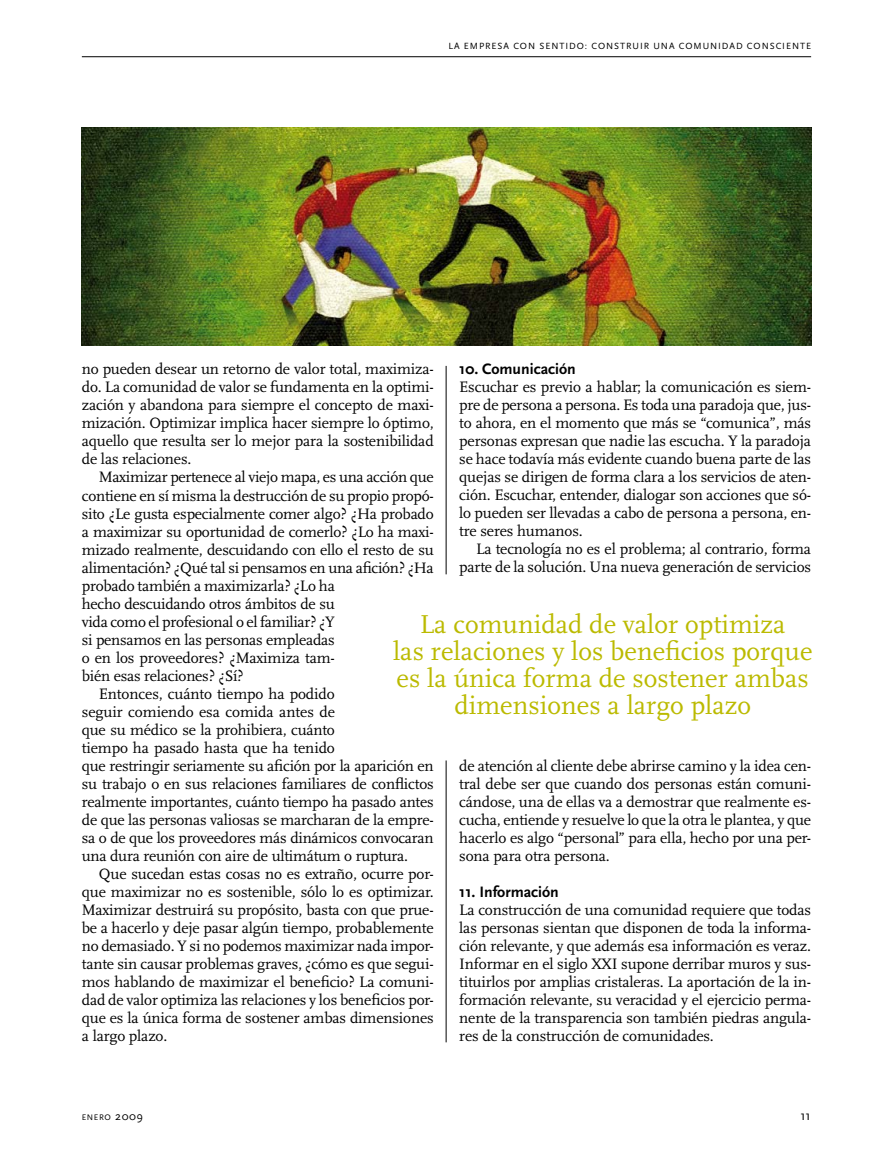
<style>
.page{position:relative;width:893px;height:1170px;background:#fff}
.page>*{position:absolute;margin:0;border:0;box-sizing:border-box;transform-origin:0 0}
.t1{font:27px/27px "Scala";color:#bbba00;text-align:center}
.t2{font:15.75px/18px "Scala";letter-spacing:-.01em;color:#000;text-align:justify}
.t3{font:700 15.75px "Scala Sans";color:#000}
.t4{font:13.5px "Scala Sans";color:#000}
.t5{font:9.3px "Scala Sans";letter-spacing:.1em;color:#000}
.t6{font:8.4px "Scala Sans";letter-spacing:.07em;color:#000}
.s1{font-size:12px}
</style>
<div class="page">
<hr style="left:82px;top:56px;width:729px;height:1px;background:#000">
<hr style="left:446px;top:366px;width:1px;height:208px;background:#000">
<hr style="left:446px;top:760px;width:1px;height:282px;background:#000">
<img style="left:82px;top:128px;width:729px;height:217px">
<p class="t5" style="left:448px;top:42px;width:364px">LA EMPRESA CON SENTIDO: CONSTRUIR UNA COMUNIDAD CONSCIENTE</p>
<p class="t2" style="left:82px;top:361px;width:353px">no pueden desear un retorno de valor total, maximiza&shy;do. La comunidad de valor se fundamenta en la optimi&shy;zación y abandona para siempre el concepto de maxi&shy;mización. Optimizar implica hacer siempre lo óptimo, aquello que resulta ser lo mejor para la sostenibilidad de las relaciones.</p>
<p class="t2" style="left:99px;top:469px;width:336px">Maximizar pertenece al viejo mapa, es una acción que</p>
<p class="t2" style="left:82px;top:487px;width:353px">contiene en sí misma la destrucción de su propio propó-</p>
<p class="t2" style="left:82px;top:505px;width:353px">sito ¿Le gusta especialmente comer algo? ¿Ha probado</p>
<p class="t2" style="left:82px;top:523px;width:353px">a maximizar su oportunidad de comerlo? ¿Lo ha maxi-</p>
<p class="t2" style="left:82px;top:541px;width:353px">mizado realmente, descuidando con ello el resto de su</p>
<p class="t2" style="left:82px;top:559px;width:353px">alimentación? ¿Qué tal si pensamos en una afición? ¿Ha</p>
<p class="t2" style="left:82px;top:577px;width:255px">probado también a maximizarla? ¿Lo ha</p>
<p class="t2" style="left:82px;top:595px;width:254px">hecho descuidando otros ámbitos de su</p>
<p class="t2" style="left:82px;top:613px;width:255px">vida como el profesional o el familiar? ¿Y</p>
<p class="t2" style="left:82px;top:631px;width:254px">si pensamos en las personas empleadas</p>
<p class="t2" style="left:82px;top:649px;width:254px">o en los proveedores? ¿Maximiza tam-</p>
<p class="t2" style="left:82px;top:667px;width:163px">bién esas relaciones? ¿Sí?</p>
<p class="t2" style="left:99px;top:685px;width:237px">Entonces, cuánto tiempo ha podido</p>
<p class="t2" style="left:82px;top:703px;width:255px">seguir comiendo esa comida antes de</p>
<p class="t2" style="left:82px;top:721px;width:254px">que su médico se la prohibiera, cuánto</p>
<p class="t2" style="left:82px;top:739px;width:255px">tiempo ha pasado hasta que ha tenido</p>
<p class="t2" style="left:82px;top:757px;width:353px">que restringir seriamente su afición por la aparición en</p>
<p class="t2" style="left:82px;top:775px;width:353px">su trabajo o en sus relaciones familiares de conflictos</p>
<p class="t2" style="left:82px;top:793px;width:353px">realmente importantes, cuánto tiempo ha pasado antes</p>
<p class="t2" style="left:82px;top:811px;width:353px">de que las personas valiosas se marcharan de la empre-</p>
<p class="t2" style="left:82px;top:829px;width:353px">sa o de que los proveedores más dinámicos convocaran</p>
<p class="t2" style="left:82px;top:847px;width:328px">una dura reunión con aire de ultimátum o ruptura.</p>
<p class="t2" style="left:99px;top:865px;width:336px">Que sucedan estas cosas no es extraño, ocurre por-</p>
<p class="t2" style="left:82px;top:883px;width:353px">que maximizar no es sostenible, sólo lo es optimizar.</p>
<p class="t2" style="left:82px;top:901px;width:353px">Maximizar destruirá su propósito, basta con que prue-</p>
<p class="t2" style="left:82px;top:919px;width:353px">be a hacerlo y deje pasar algún tiempo, probablemente</p>
<p class="t2" style="left:82px;top:937px;width:353px">no demasiado. Y si no podemos maximizar nada impor-</p>
<p class="t2" style="left:82px;top:955px;width:353px">tante sin causar problemas graves, ¿cómo es que segui-</p>
<p class="t2" style="left:82px;top:973px;width:353px">mos hablando de maximizar el beneficio? La comuni-</p>
<p class="t2" style="left:82px;top:991px;width:353px">dad de valor optimiza las relaciones y los beneficios por-</p>
<p class="t2" style="left:82px;top:1009px;width:353px">que es la única forma de sostener ambas dimensiones</p>
<p class="t2" style="left:82px;top:1027px;width:87px">a largo plazo.</p>
<p class="t3" style="left:459px;top:363px;width:118px">10. Comunicación</p>
<p class="t2" style="left:459px;top:379px;width:353px">Escuchar es previo a hablar; la comunicación es siem&shy;pre de persona a persona. Es toda una paradoja que, jus&shy;to ahora, en el momento que más se “comunica”, más personas expresan que nadie las escucha. Y la paradoja se hace todavía más evidente cuando buena parte de las quejas se dirigen de forma clara a los servicios de aten&shy;ción. Escuchar, entender, dialogar son acciones que só&shy;lo pueden ser llevadas a cabo de persona a persona, en&shy;tre seres humanos.</p>
<p class="t2" style="left:459px;top:541px;width:353px;text-align:right">La tecnología no es el problema; al contrario, forma parte de la solución. Una nueva generación de servicios</p>
<h1 class="t1" style="left:393px;top:612px;width:421px">La comunidad de valor optimiza<br>las relaciones y los beneficios porque es la única forma de sostener ambas dimensiones a largo plazo</h1>
<p class="t2" style="left:459px;top:757px;width:353px">de atención al cliente debe abrirse camino y la idea cen&shy;tral debe ser que cuando dos personas están comuni&shy;cándose, una de ellas va a demostrar que realmente es&shy;cucha, entiende y resuelve lo que la otra le plantea, y que hacerlo es algo “personal” para ella, hecho por una per&shy;sona para otra persona.</p>
<p class="t3" style="left:459px;top:885px;width:101px">11. Información</p>
<p class="t2" style="left:459px;top:901px;width:353px">La construcción de una comunidad requiere que todas las personas sientan que disponen de toda la informa&shy;ción relevante, y que además esa información es veraz.<br>Informar en el siglo XXI supone derribar muros y sus&shy;tituirlos por amplias cristaleras. La aportación de la in&shy;formación relevante, su veracidad y el ejercicio perma&shy;nente de la transparencia son también piedras angula&shy;res de la construcción de comunidades.</p>
<p class="t6" style="left:82px;top:1113px;width:63px">ENERO <span class="s1">2009</span></p>
<p class="t4" style="left:800px;top:1109px;width:12px">11</p>
</div>
